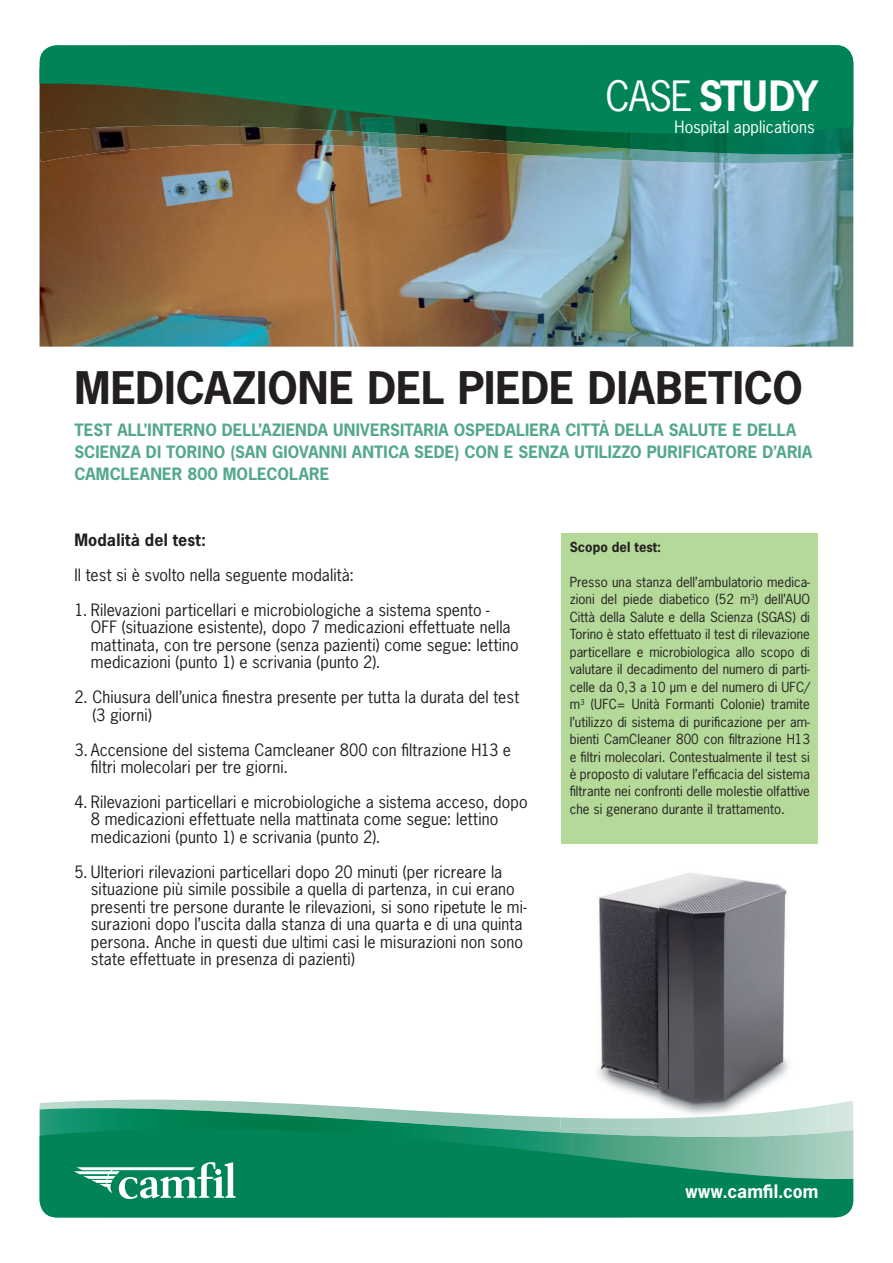
<style>
.page{position:relative;width:893px;height:1263px;background:#fff}
.page>*{position:absolute;margin:0;border:0;box-sizing:border-box;transform-origin:0 0}
.t1{font:700 42.3px "News Gothic Std";color:#231f20}
.t2{font:700 39.3px "News Gothic Std";letter-spacing:-.045em;color:#fff}
.t3{font:700 17.55px "News Gothic Std";color:#fff}
.t4{font:16.05px/17.5px "News Gothic Std";letter-spacing:.005em;color:#231f20}
.t5{font:700 16.05px/21.9px "News Gothic Std";letter-spacing:.01em;color:#53a88b}
.t6{font:16.05px "News Gothic Std";letter-spacing:.005em;color:#fff}
.t7{font:700 16.05px "News Gothic Std";letter-spacing:.01em;color:#231f20}
.t8{font:13.05px/17.4px "News Gothic Std";color:#231f20;text-align:justify}
.t9{font:700 13.05px "News Gothic Std";color:#231f20}
.s1{font-weight:400}
</style>
<div class="page">
<img style="left:40px;top:163px;width:813px;height:184px">
<div style="left:561px;top:533px;width:257px;height:315px;background:#b4d999"></div>
<img style="left:561px;top:844px;width:257px;height:256px">
<img style="left:40px;top:162px;width:813px;height:1px">
<svg style="left:40px;top:45px;width:813px;height:117px;background:#20734d"></svg>
<img style="left:82px;top:1100px;width:665px;height:1px">
<svg style="left:40px;top:1101px;width:813px;height:116px;background:#399d7b"></svg>
<svg style="left:74px;top:1162px;width:162px;height:37px"></svg>
<h2 class="t2" style="left:605px;top:72px;width:215px"><span class="s1">CASE</span> STUDY</h2>
<p class="t6" style="left:674px;top:120px;width:142px">Hospital applications</p>
<h1 class="t1" style="left:74px;top:362px;width:730px">MEDICAZIONE DEL PIEDE DIABETICO</h1>
<p class="t5" style="left:74px;top:419px;width:739px">TEST ALL’INTERNO DELL’AZIENDA UNIVERSITARIA OSPEDALIERA CITTÀ DELLA SALUTE E DELLA<br>SCIENZA DI TORINO (SAN GIOVANNI ANTICA SEDE) CON E SENZA UTILIZZO PURIFICATORE D’ARIA<br>CAMCLEANER 800 MOLECOLARE</p>
<p class="t7" style="left:74px;top:530px;width:133px">Modalità del test:</p>
<p class="t4" style="left:74px;top:567px;width:281px">Il test si è svolto nella seguente modalità:</p>
<p class="t4" style="left:91px;top:602px;width:429px;text-indent:-17px">1. Rilevazioni particellari e microbiologiche a sistema spento - OFF (situazione esistente), dopo 7 medicazioni effettuate nella mattinata, con tre persone (senza pazienti) come segue: lettino medicazioni (punto 1) e scrivania (punto 2).</p>
<p class="t4" style="left:92px;top:690px;width:428px;text-indent:-18px">2. Chiusura dell’unica finestra presente per tutta la durata del test (3 giorni)</p>
<p class="t4" style="left:91px;top:742px;width:422px;text-indent:-17px">3. Accensione del sistema Camcleaner 800 con filtrazione H13 e filtri molecolari per tre giorni.</p>
<p class="t4" style="left:91px;top:794px;width:438px;text-indent:-17px">4. Rilevazioni particellari e microbiologiche a sistema acceso, dopo<br>8 medicazioni effettuate nella mattinata come segue: lettino medicazioni (punto 1) e scrivania (punto 2).</p>
<p class="t4" style="left:91px;top:864px;width:437px;text-indent:-17px">5. Ulteriori rilevazioni particellari dopo 20 minuti (per ricreare la situazione più simile possibile a quella di partenza, in cui erano presenti tre persone durante le rilevazioni, si sono ripetute le mi&shy;surazioni dopo l’uscita dalla stanza di una quarta e di una quinta persona. Anche in questi due ultimi casi le misurazioni non sono state effettuate in presenza di pazienti)</p>
<p class="t9" style="left:569px;top:539px;width:93px">Scopo del test:</p>
<p class="t8" style="left:569px;top:574px;width:243px">Presso una stanza dell’ambulatorio medica&shy;zioni del piede diabetico (52 m<sup>3</sup>) dell’AUO Città della Salute e della Scienza (SGAS) di Torino è stato effettuato il test di rilevazione particellare e microbiologica allo scopo di valutare il decadimento del numero di parti&shy;celle da 0,3 a 10 µm e del numero di UFC/ m<sup>3</sup> (UFC= Unità Formanti Colonie) tramite l’utilizzo di sistema di purificazione per am&shy;bienti CamCleaner 800 con filtrazione H13 e filtri molecolari. Contestualmente il test si è proposto di valutare l’efficacia del sistema filtrante nei confronti delle molestie olfattive che si generano durante il trattamento.</p>
<p class="t3" style="left:685px;top:1181px;width:135px">www.camfil.com</p>
</div>
